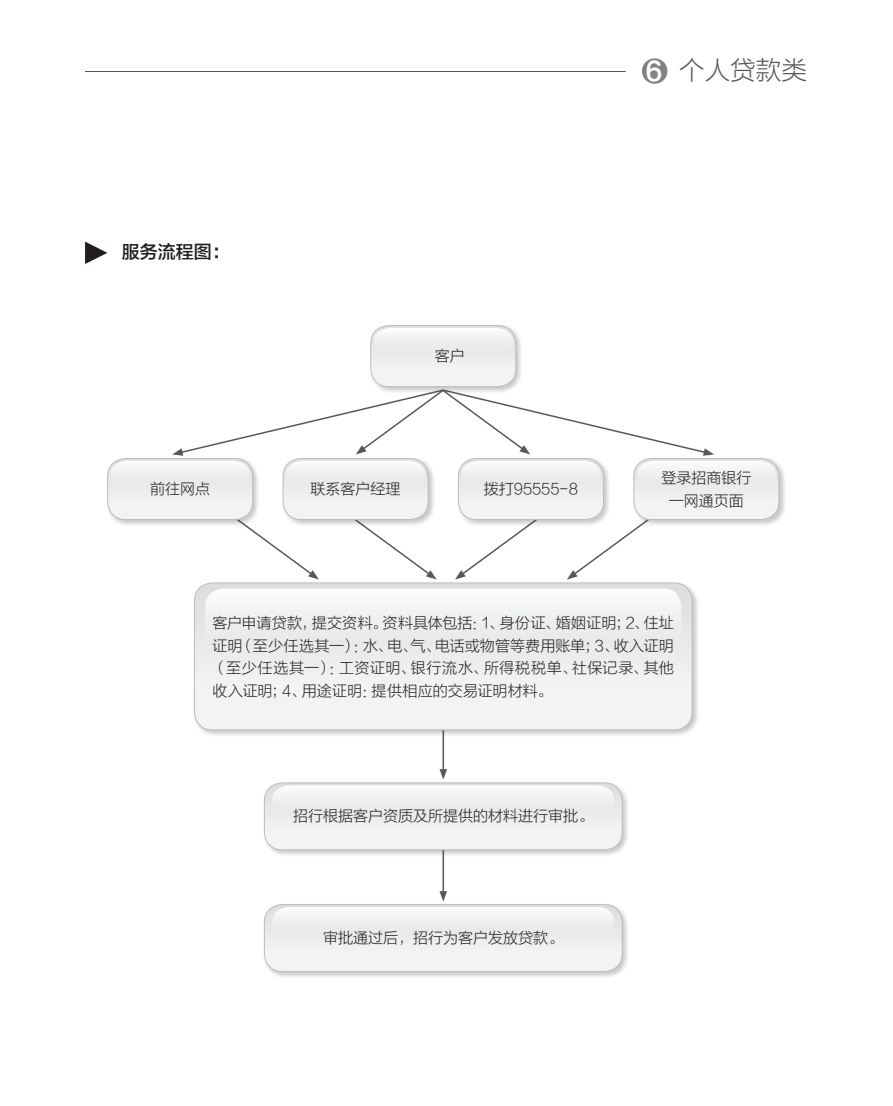
<style>
.page{position:relative;width:893px;height:1106px;background:#fff}
.page>*{position:absolute;margin:0;border:0;box-sizing:border-box;transform-origin:0 0}
.t1{font:25.5px "FZLTXHK GBK1 0";color:#57585a}
.t2{font:18px "FZLTZHK GBK1 0";color:#231f20}
.t3{font:15px/22.5px "FZLTXHK GBK1 0";color:#231f20;text-align:center}
.s1{font-family:"FZLTCHK GBK1 0";color:#fff}
.s2{font-family:"FZLTTHK GBK1 0";font-size:18px;color:#fff}
</style>
<div class="page">
<hr style="left:85px;top:71px;width:541px;height:1px;background:#57585a">
<div style="left:642px;top:58px;width:25px;height:26px;background:#808285;border-radius:50%"></div>
<svg style="left:85px;top:242px;width:22px;height:22px"></svg>
<hr style="left:443px;top:688px;width:1px;height:83px;background:#57585a">
<hr style="left:443px;top:810px;width:1px;height:83px;background:#57585a">
<div style="left:369px;top:323px;width:161px;height:77px;background:#fbfbfb"></div>
<div style="left:192px;top:581px;width:514px;height:162px;background:#231f20;opacity:.25"></div>
<svg style="left:194px;top:583px;width:498px;height:147px"></svg>
<div style="left:194px;top:582px;width:498px;height:148px;border:1px solid #bcbdc0;border-radius:18px"></div>
<div style="left:205px;top:588px;width:476px;height:66px;background:linear-gradient(to right,#f0f0f1,#f0f0f1);border-radius:18px"></div>
<div style="left:262px;top:781px;width:375px;height:82px;background:#231f20;opacity:.25"></div>
<svg style="left:264px;top:769px;width:358px;height:81px"></svg>
<div style="left:262px;top:902px;width:375px;height:83px;background:#231f20;opacity:.25"></div>
<svg style="left:264px;top:891px;width:358px;height:80px"></svg>
<div style="left:632px;top:456px;width:161px;height:77px;background:#231f20;opacity:.25"></div>
<svg style="left:108px;top:325px;width:671px;height:254px"></svg>
<p class="t2" style="left:122px;top:242px;width:109px">服务流程图：</p>
<p class="t3" style="left:150px;top:478px;width:61px">前往网点</p>
<p class="t3" style="left:435px;top:345px;width:31px">客户</p>
<h1 class="t1" style="left:646px;top:56px;width:222px"><span class="s1">6</span> 个人贷款类 <span class="s2">104</span></h1>
<p class="t3" style="left:311px;top:478px;width:91px">联系客户经理</p>
<p class="t3" style="left:484px;top:478px;width:96px">拨打95555-8</p>
<p class="t3" style="left:661px;top:467px;width:91px">登录招商银行一网通页面</p>
<p class="t3" style="left:213px;top:612px;width:463px;text-align:justify">客户申请贷款，提交资料。资料具体包括：1、身份证、婚姻证明；2、住址证明（至少任选其一）：水、电、气、电话或物管等费用账单；3、收入证明（至少任选其一）：工资证明、银行流水、所得税税单、社保记录、其他收入证明；4、用途证明：提供相应的交易证明材料。</p>
<p class="t3" style="left:293px;top:804px;width:301px">招行根据客户资质及所提供的材料进行审批。</p>
<p class="t3" style="left:323px;top:927px;width:241px">审批通过后，招行为客户发放贷款。</p>
</div>
